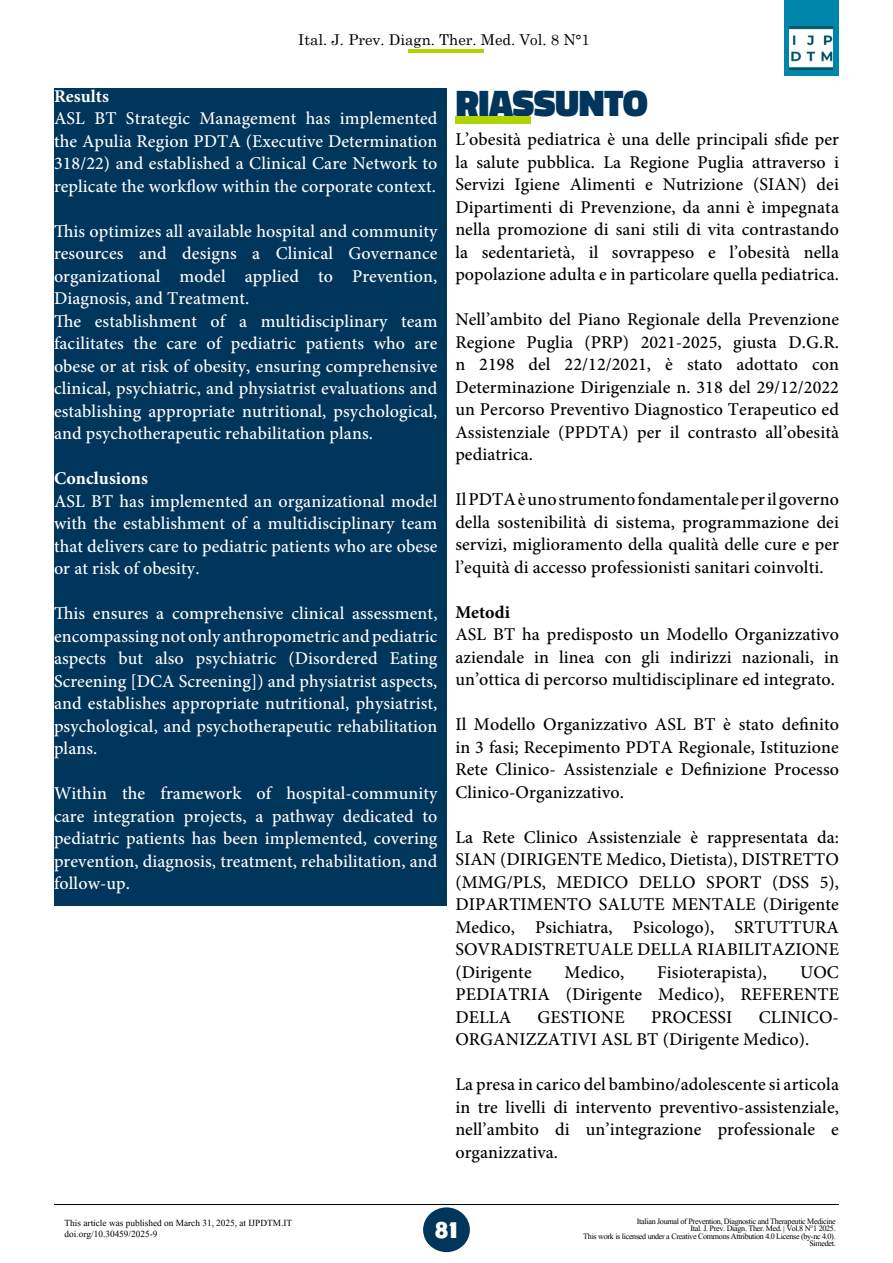
<style>
.page{position:relative;width:893px;height:1263px;background:#fff}
.page>*{position:absolute;margin:0;border:0;box-sizing:border-box;transform-origin:0 0}
.t1{font:900 37.5px "Titillium Web";letter-spacing:-.01em;color:#00355c}
.t2{font:700 22.5px "Point Panther DEMO";color:#fff}
.t3{font:500 18px/22.5px "Minion Pro";letter-spacing:.005em;color:#000;text-align:justify}
.t4{font:500 18px/22.5px "Minion Pro";letter-spacing:.005em;color:#fff;text-align:justify}
.t5{font:700 18px "Minion Pro";letter-spacing:.005em;color:#fff}
.t6{font:700 18px "Minion Pro";letter-spacing:.005em;color:#000}
.t7{font:15px "Century Schoolbook";color:#000}
.t8{font:12px "Kokila";color:#000}
.t9{font:10.5px/7.5px "Kokila";letter-spacing:-.03em;color:#000;text-align:right}
</style>
<div class="page">
<hr style="left:54px;top:1204px;width:785px;height:1px;background:#000">
<div style="left:784px;top:0;width:55px;height:75px;background:#0085ab"></div>
<img style="left:789px;top:26px;width:44px;height:44px">
<hr style="left:409px;top:49px;width:75px;height:3px;background:#b0d400">
<div style="left:423px;top:1207px;width:47px;height:45px;background:#00355c;border-radius:50%"></div>
<div style="left:455px;top:117px;width:75px;height:7px;background:#b0d400"></div>
<div style="left:54px;top:89px;width:393px;height:817px;background:#00355c"></div>
<p class="t7" style="left:298px;top:27px;width:293px">Ital. J. Prev. Diagn. Ther. Med. Vol. 8 N°1</p>
<p class="t5" style="left:54px;top:83px;width:57px">Results</p>
<p class="t4" style="left:54px;top:107px;width:385px">ASL BT Strategic Management has implemented the Apulia Region PDTA (Executive Determination 318/22) and established a Clinical Care Network to replicate the workflow within the corporate context.</p>
<p class="t4" style="left:54px;top:220px;width:385px">This optimizes all available hospital and community resources and designs a Clinical Governance organizational model applied to Prevention, Diagnosis, and Treatment.</p>
<p class="t4" style="left:54px;top:310px;width:385px">The establishment of a multidisciplinary team facilitates the care of pediatric patients who are obese or at risk of obesity, ensuring comprehensive clinical, psychiatric, and physiatrist evaluations and establishing appropriate nutritional, psychological, and psychotherapeutic rehabilitation plans.</p>
<p class="t5" style="left:54px;top:466px;width:95px">Conclusions</p>
<p class="t4" style="left:54px;top:490px;width:385px">ASL BT has implemented an organizational model with the establishment of a multidisciplinary team that delivers care to pediatric patients who are obese or at risk of obesity.</p>
<p class="t4" style="left:54px;top:602px;width:385px">This ensures a comprehensive clinical assessment, encompassing not only anthropometric and pediatric aspects but also psychiatric (Disordered Eating Screening [DCA Screening]) and physiatrist aspects, and establishes appropriate nutritional, physiatrist, psychological, and psychotherapeutic rehabilitation plans.</p>
<p class="t4" style="left:54px;top:782px;width:385px">Within the framework of hospital-community care integration projects, a pathway dedicated to pediatric patients has been implemented, covering prevention, diagnosis, treatment, rehabilitation, and follow-up.</p>
<p class="t1" style="left:456px;top:75px;width:194px">RIASSUNTO</p>
<p class="t3" style="left:455px;top:128px;width:385px">L’obesità pediatrica è una delle principali sfide per la salute pubblica. La Regione Puglia attraverso i Servizi Igiene Alimenti e Nutrizione (SIAN) dei Dipartimenti di Prevenzione, da anni è impegnata nella promozione di sani stili di vita contrastando la sedentarietà, il sovrappeso e l’obesità nella popolazione adulta e in particolare quella pediatrica.</p>
<p class="t3" style="left:455px;top:308px;width:385px">Nell’ambito del Piano Regionale della Prevenzione Regione Puglia (PRP) 2021-2025, giusta D.G.R. n 2198 del 22/12/2021, è stato adottato con Determinazione Dirigenziale n. 318 del 29/12/2022 un Percorso Preventivo Diagnostico Terapeutico ed Assistenziale (PPDTA) per il contrasto all’obesità pediatrica.</p>
<p class="t3" style="left:455px;top:488px;width:385px">Il PDTA è uno strumento fondamentale per il governo della sostenibilità di sistema, programmazione dei servizi, miglioramento della qualità delle cure e per l’equità di accesso professionisti sanitari coinvolti.</p>
<p class="t6" style="left:455px;top:599px;width:56px">Metodi</p>
<p class="t3" style="left:455px;top:623px;width:385px">ASL BT ha predisposto un Modello Organizzativo aziendale in linea con gli indirizzi nazionali, in un’ottica di percorso multidisciplinare ed integrato.</p>
<p class="t3" style="left:455px;top:713px;width:385px">Il Modello Organizzativo ASL BT è stato definito in 3 fasi; Recepimento PDTA Regionale, Istituzione Rete Clinico- Assistenziale e Definizione Processo Clinico-Organizzativo.</p>
<p class="t3" style="left:455px;top:826px;width:385px">La Rete Clinico Assistenziale è rappresentata da:<br>SIAN (DIRIGENTE Medico, Dietista), DISTRETTO (MMG/PLS, MEDICO DELLO SPORT (DSS 5), DIPARTIMENTO SALUTE MENTALE (Dirigente Medico, Psichiatra, Psicologo), SRTUTTURA SOVRADISTRETUALE DELLA RIABILITAZIONE (Dirigente</p>
<p class="t3" style="left:565px;top:961px;width:61px">Medico,</p>
<p class="t3" style="left:657px;top:961px;width:111px">Fisioterapista),</p>
<p class="t3" style="left:455px;top:961px;width:385px;text-indent:345px">UOC PEDIATRIA (Dirigente Medico), REFERENTE DELLA</p>
<p class="t3" style="left:538px;top:1006px;width:88px">GESTIONE</p>
<p class="t3" style="left:651px;top:1006px;width:83px">PROCESSI</p>
<p class="t3" style="left:455px;top:1006px;width:385px;text-indent:304px">CLINICO-<br>ORGANIZZATIVI ASL BT (Dirigente Medico).</p>
<p class="t3" style="left:455px;top:1073px;width:385px">La presa in carico del bambino/adolescente si articola in tre livelli di intervento preventivo-assistenziale, nell’ambito di un’integrazione professionale e organizzativa.</p>
<p class="t8" style="left:65px;top:1216px;width:229px">This article was published on March 31, 2025, at IJPDTM.IT</p>
<p class="t8" style="left:65px;top:1226px;width:94px">doi.org/10.30459/2025-9</p>
<p class="t2" style="left:435px;top:1217px;width:24px">81</p>
<p class="t9" style="left:583px;top:1217px;width:254px">Italian Journal of Prevention, Diagnostic and Therapeutic Medicine<br>Ital. J. Prev. Diagn. Ther. Med. | Vol.8 N°1 2025.<br>This work is licensed under a Creative Commons Attribution 4.0 License (by-nc 4.0).<br>Simedet.</p>
</div>
